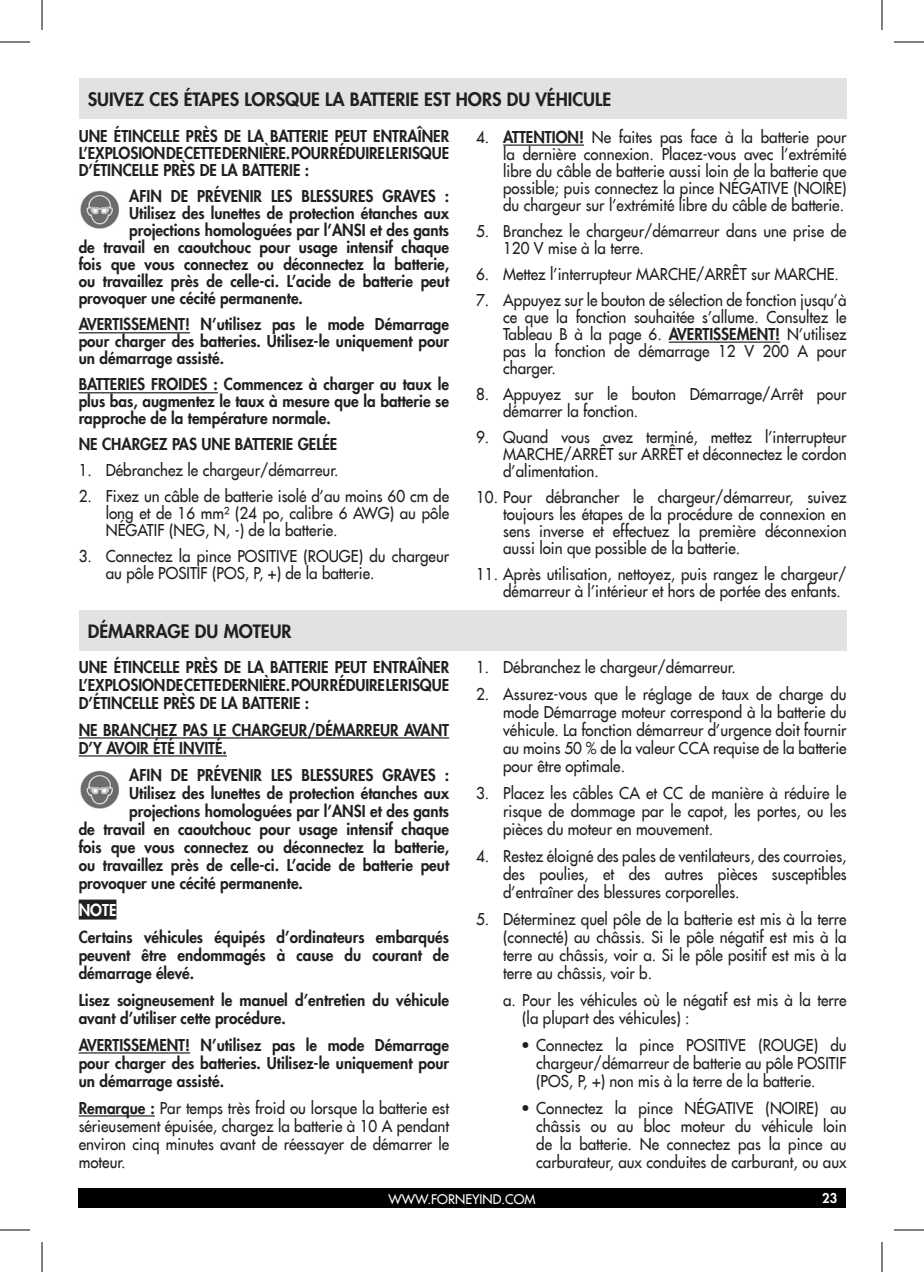
<style>
.page{position:relative;width:924px;height:1272px;background:#fff}
.page>*{position:absolute;margin:0;border:0;box-sizing:border-box;transform-origin:0 0}
.t1{font:800 18px "Futura LT";color:#231f20}
.t2{font:16px/18px "Futura LT";color:#231f20;text-align:justify;scale:.95 1}
.t3{font:800 16px/18px "Futura LT";color:#231f20;text-align:justify;scale:.95 1}
.t4{font:800 16px "Futura LT";color:#fff;scale:.95 1}
.t5{font:13px "Futura LT";color:#fff}
.t6{font:800 13px "Futura LT";color:#fff}
.s1{font-weight:800}
</style>
<div class="page">
<div style="left:78px;top:1189px;width:768px;height:19px;background:#000001"></div>
<div style="left:79px;top:78px;width:767px;height:41px;background:#e1e2e4"></div>
<hr style="left:79px;top:332px;width:111px;height:1px;background:#231f20">
<hr style="left:79px;top:392px;width:139px;height:1px;background:#231f20">
<hr style="left:503px;top:145px;width:81px;height:1px;background:#231f20">
<hr style="left:668px;top:342px;width:112px;height:1px;background:#231f20">
<img style="left:80px;top:190px;width:39px;height:39px">
<div style="left:79px;top:610px;width:767px;height:41px;background:#e1e2e4"></div>
<hr style="left:79px;top:737px;width:370px;height:2px;background:#231f20">
<hr style="left:79px;top:755px;width:148px;height:2px;background:#231f20">
<div style="left:79px;top:900px;width:37px;height:20px;background:#231f20"></div>
<hr style="left:79px;top:1052px;width:111px;height:2px;background:#231f20">
<hr style="left:79px;top:1115px;width:76px;height:2px;background:#231f20">
<img style="left:80px;top:770px;width:39px;height:39px">
<hr style="left:0;top:42px;width:30px;height:1px;background:#000">
<hr style="left:894px;top:42px;width:30px;height:1px;background:#000">
<hr style="left:0;top:1230px;width:30px;height:1px;background:#000">
<hr style="left:894px;top:1230px;width:30px;height:1px;background:#000">
<hr style="left:42px;top:0;width:1px;height:30px;background:#000">
<hr style="left:42px;top:1242px;width:1px;height:30px;background:#000">
<hr style="left:881px;top:0;width:1px;height:30px;background:#000">
<hr style="left:881px;top:1242px;width:1px;height:30px;background:#000">
<p class="t1" style="left:88px;top:87px;width:525px">SUIVEZ CES ÉTAPES LORSQUE LA BATTERIE EST HORS DU VÉHICULE</p>
<p class="t3" style="left:79px;top:128px;width:391px;line-height:17px">UNE ÉTINCELLE PRÈS DE LA BATTERIE PEUT ENTRAÎNER L’EXPLOSION DE CETTE DERNIÈRE. POUR RÉDUIRE LE RISQUE D’ÉTINCELLE PRÈS DE LA BATTERIE :</p>
<p class="t3" style="left:129px;top:187px;width:338px">AFIN DE PRÉVENIR LES BLESSURES GRAVES :</p>
<p class="t3" style="left:129px;top:204px;width:338px">Utilisez des lunettes de protection étanches aux</p>
<p class="t3" style="left:129px;top:221px;width:338px">projections homologuées par l’ANSI et des gants</p>
<p class="t3" style="left:79px;top:238px;width:391px">de travail en caoutchouc pour usage intensif chaque</p>
<p class="t3" style="left:79px;top:255px;width:391px">fois que vous connectez ou déconnectez la batterie,</p>
<p class="t3" style="left:79px;top:272px;width:391px">ou travaillez près de celle-ci. L’acide de batterie peut</p>
<p class="t3" style="left:79px;top:289px;width:238px">provoquer une cécité permanente.</p>
<p class="t3" style="left:79px;top:316px;width:391px;line-height:17px">AVERTISSEMENT! N’utilisez pas le mode Démarrage pour charger des batteries. Utilisez-le uniquement pour un démarrage assisté.</p>
<p class="t3" style="left:79px;top:376px;width:391px;line-height:17px">BATTERIES FROIDES : Commencez à charger au taux le plus bas, augmentez le taux à mesure que la batterie se rapproche de la température normale.</p>
<p class="t3" style="left:79px;top:435px;width:274px">NE CHARGEZ PAS UNE BATTERIE GELÉE</p>
<p class="t2" style="left:79px;top:461px;width:275px">1. Débranchez le chargeur/démarreur.</p>
<p class="t2" style="left:106px;top:488px;width:363px;line-height:17px;text-indent:-27px">2. Fixez un câble de batterie isolé d’au moins 60 cm de long et de 16 mm² (24 po, calibre 6 AWG) au pôle NÉGATIF (NEG, N, -) de la batterie.</p>
<p class="t2" style="left:106px;top:548px;width:363px;line-height:17px;text-indent:-27px">3. Connectez la pince POSITIVE (ROUGE) du chargeur au pôle POSITIF (POS, P, +) de la batterie.</p>
<p class="t2" style="left:503px;top:128px;width:363px;line-height:17px;text-indent:-27px">4. <span class="s1">ATTENTION!</span> Ne faites pas face à la batterie pour la dernière connexion. Placez-vous avec l’extrémité libre du câble de batterie aussi loin de la batterie que possible; puis connectez la pince NÉGATIVE (NOIRE) du chargeur sur l’extrémité libre du câble de batterie.</p>
<p class="t2" style="left:503px;top:222px;width:363px;line-height:17px;text-indent:-27px">5. Branchez le chargeur/démarreur dans une prise de<br>120 V mise à la terre.</p>
<p class="t2" style="left:476px;top:265px;width:383px">6. Mettez l’interrupteur MARCHE/ARRÊT sur MARCHE.</p>
<p class="t2" style="left:503px;top:291px;width:363px;line-height:17px;text-indent:-27px">7. Appuyez sur le bouton de sélection de fonction jusqu’à ce que la fonction souhaitée s’allume. Consultez le Tableau B à la page 6. <span class="s1">AVERTISSEMENT!</span> N’utilisez pas la fonction de démarrage 12 V 200 A pour charger.</p>
<p class="t2" style="left:503px;top:385px;width:363px;line-height:17px;text-indent:-27px">8. Appuyez sur le bouton Démarrage/Arrêt pour démarrer la fonction.</p>
<p class="t2" style="left:503px;top:428px;width:363px;line-height:17px;text-indent:-27px">9. Quand vous avez terminé, mettez l’interrupteur MARCHE/ARRÊT sur ARRÊT et déconnectez le cordon d’alimentation.</p>
<p class="t2" style="left:503px;top:488px;width:363px;line-height:17px;text-indent:-27px">10. Pour débrancher le chargeur/démarreur, suivez toujours les étapes de la procédure de connexion en sens inverse et effectuez la première déconnexion aussi loin que possible de la batterie.</p>
<p class="t2" style="left:503px;top:565px;width:363px;line-height:17px;text-indent:-27px">11. Après utilisation, nettoyez, puis rangez le chargeur/ démarreur à l’intérieur et hors de portée des enfants.</p>
<p class="t1" style="left:88px;top:619px;width:205px">DÉMARRAGE DU MOTEUR</p>
<p class="t3" style="left:79px;top:657px;width:391px">UNE ÉTINCELLE PRÈS DE LA BATTERIE PEUT ENTRAÎNER L’EXPLOSION DE CETTE DERNIÈRE. POUR RÉDUIRE LE RISQUE D’ÉTINCELLE PRÈS DE LA BATTERIE :</p>
<p class="t3" style="left:79px;top:720px;width:391px">NE BRANCHEZ PAS LE CHARGEUR/DÉMARREUR AVANT<br>D’Y AVOIR ÉTÉ INVITÉ.</p>
<p class="t3" style="left:129px;top:765px;width:338px">AFIN DE PRÉVENIR LES BLESSURES GRAVES :</p>
<p class="t3" style="left:129px;top:783px;width:338px">Utilisez des lunettes de protection étanches aux</p>
<p class="t3" style="left:129px;top:801px;width:338px">projections homologuées par l’ANSI et des gants</p>
<p class="t3" style="left:79px;top:819px;width:391px">de travail en caoutchouc pour usage intensif chaque</p>
<p class="t3" style="left:79px;top:837px;width:391px">fois que vous connectez ou déconnectez la batterie,</p>
<p class="t3" style="left:79px;top:855px;width:391px">ou travaillez près de celle-ci. L’acide de batterie peut</p>
<p class="t3" style="left:79px;top:873px;width:238px">provoquer une cécité permanente.</p>
<p class="t4" style="left:79px;top:899px;width:41px">NOTE</p>
<p class="t3" style="left:79px;top:927px;width:391px">Certains véhicules équipés d’ordinateurs embarqués peuvent être endommagés à cause du courant de démarrage élevé.</p>
<p class="t3" style="left:79px;top:990px;width:391px">Lisez soigneusement le manuel d’entretien du véhicule avant d’utiliser cette procédure.</p>
<p class="t3" style="left:79px;top:1035px;width:391px">AVERTISSEMENT! N’utilisez pas le mode Démarrage pour charger des batteries. Utilisez-le uniquement pour un démarrage assisté.</p>
<p class="t2" style="left:79px;top:1099px;width:391px"><span class="s1">Remarque :</span> Par temps très froid ou lorsque la batterie est sérieusement épuisée, chargez la batterie à 10 A pendant environ cinq minutes avant de réessayer de démarrer le moteur.</p>
<p class="t2" style="left:476px;top:658px;width:275px">1. Débranchez le chargeur/démarreur.</p>
<p class="t2" style="left:503px;top:685px;width:363px;text-indent:-27px">2. Assurez-vous que le réglage de taux de charge du mode Démarrage moteur correspond à la batterie du véhicule. La fonction démarreur d’urgence doit fournir au moins 50 % de la valeur CCA requise de la batterie pour être optimale.</p>
<p class="t2" style="left:503px;top:784px;width:363px;text-indent:-27px">3. Placez les câbles CA et CC de manière à réduire le risque de dommage par le capot, les portes, ou les pièces du moteur en mouvement.</p>
<p class="t2" style="left:503px;top:847px;width:363px;text-indent:-27px">4. Restez éloigné des pales de ventilateurs, des courroies, des poulies, et des autres pièces susceptibles d’entraîner des blessures corporelles.</p>
<p class="t2" style="left:503px;top:910px;width:363px;text-indent:-27px">5. Déterminez quel pôle de la batterie est mis à la terre (connecté) au châssis. Si le pôle négatif est mis à la terre au châssis, voir a. Si le pôle positif est mis à la terre au châssis, voir b.</p>
<p class="t2" style="left:522px;top:991px;width:343px;text-indent:-19px">a. Pour les véhicules où le négatif est mis à la terre (la plupart des véhicules) :</p>
<p class="t2" style="left:536px;top:1036px;width:328px;text-indent:-15px">• Connectez la pince POSITIVE (ROUGE) du chargeur/démarreur de batterie au pôle POSITIF (POS, P, +) non mis à la terre de la batterie.</p>
<p class="t2" style="left:536px;top:1099px;width:328px;text-indent:-15px">• Connectez la pince NÉGATIVE (NOIRE) au châssis ou au bloc moteur du véhicule loin de la batterie. Ne connectez pas la pince au carburateur, aux conduites de carburant, ou aux</p>
<p class="t5" style="left:388px;top:1190px;width:149px">WWW.FORNEYIND.COM</p>
<p class="t6" style="left:822px;top:1190px;width:17px">23</p>
</div>
